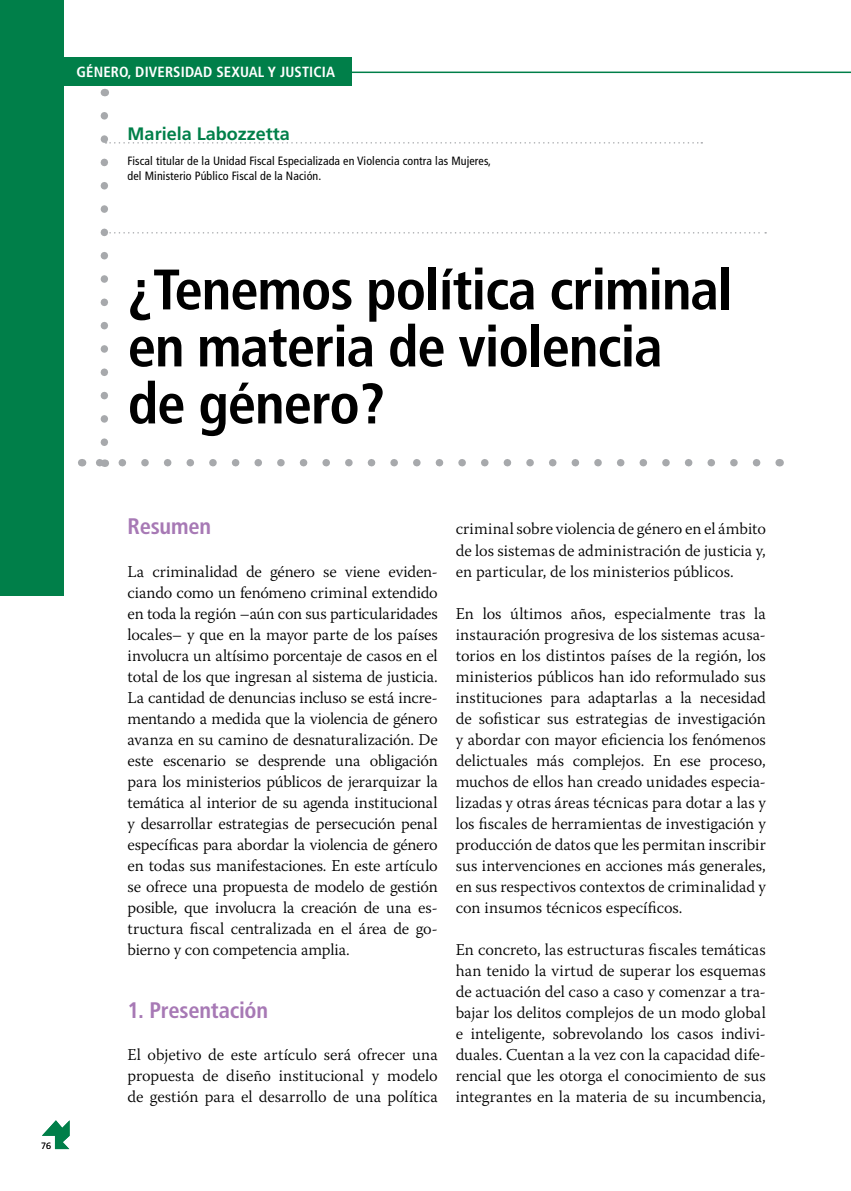
<style>
.page{position:relative;width:851px;height:1191px;background:#fff}
.page>*{position:absolute;margin:0;border:0;box-sizing:border-box;transform-origin:0 0}
.t1{font:700 condensed 57px/57px "Frutiger LT Std";letter-spacing:-.02em;color:#000}
.t2{font:700 condensed 22.5px "Frutiger LT Std";letter-spacing:-.01em;color:#a779b5}
.t3{font:700 18px "Frutiger LT Std";color:#007f49}
.t4{font:300 16.5px/21px "Warnock Pro";color:#000;text-align:justify}
.t5{font:700 condensed 14.7px "Frutiger LT Std";letter-spacing:.01em;color:#fff}
.t6{font:condensed 12px/15px "Frutiger LT Std";letter-spacing:.01em;color:#000}
.t7{font:300 9px "Frutiger LT Std";color:#000}
</style>
<div class="page">
<hr style="left:0;top:72px;width:850px;height:1px;background:#007f49">
<svg style="left:42px;top:1120px;width:28px;height:29px"></svg>
<div style="left:0;top:57px;width:352px;height:29px;background:#007f49"></div>
<div style="left:0;top:0;width:64px;height:595px;background:#007f49"></div>
<svg style="left:96px;top:459px;width:660px;height:8px"></svg>
<svg style="left:101px;top:116px;width:665px;height:330px"></svg>
<p class="t5" style="left:77px;top:63px;width:260px">GÉNERO, DIVERSIDAD SEXUAL Y JUSTICIA</p>
<p class="t3" style="left:128px;top:123px;width:164px">Mariela Labozzetta</p>
<p class="t6" style="left:128px;top:154px;width:365px">Fiscal titular de la Unidad Fiscal Especializada en Violencia contra las Mujeres, del Ministerio Público Fiscal de la Nación.</p>
<p class="t7" style="left:41px;top:1140px;width:11px">76</p>
<h1 class="t1" style="left:128px;top:261px;width:606px">¿Tenemos política criminal en materia de violencia de género?</h1>
<h2 class="t2" style="left:128px;top:513px;width:85px">Resumen</h2>
<p class="t4" style="left:128px;top:560px;width:311px">La criminalidad de género se viene eviden&shy;ciando como un fenómeno criminal extendido en toda la región –aún con sus particularidades locales– y que en la mayor parte de los países involucra un altísimo porcentaje de casos en el total de los que ingresan al sistema de justicia.<br>La cantidad de denuncias incluso se está incre&shy;mentando a medida que la violencia de género avanza en su camino de desnaturalización. De este escenario se desprende una obligación para los ministerios públicos de jerarquizar la temática al interior de su agenda institucional y desarrollar estrategias de persecución penal específicas para abordar la violencia de género en todas sus manifestaciones. En este artículo se ofrece una propuesta de modelo de gestión posible, que involucra la creación de una es&shy;tructura fiscal centralizada en el área de go&shy;bierno y con competencia amplia.</p>
<h2 class="t2" style="left:128px;top:996px;width:142px">1. Presentación</h2>
<p class="t4" style="left:128px;top:1043px;width:311px">El objetivo de este artículo será ofrecer una propuesta de diseño institucional y modelo de gestión para el desarrollo de una política</p>
<p class="t4" style="left:455px;top:518px;width:311px">criminal sobre violencia de género en el ámbito de los sistemas de administración de justicia y, en particular, de los ministerios públicos.</p>
<p class="t4" style="left:455px;top:602px;width:311px">En los últimos años, especialmente tras la instauración progresiva de los sistemas acusa&shy;torios en los distintos países de la región, los ministerios públicos han ido reformulado sus instituciones para adaptarlas a la necesidad de sofisticar sus estrategias de investigación y abordar con mayor eficiencia los fenómenos delictuales más complejos. En ese proceso, muchos de ellos han creado unidades especia&shy;lizadas y otras áreas técnicas para dotar a las y los fiscales de herramientas de investigación y producción de datos que les permitan inscribir sus intervenciones en acciones más generales, en sus respectivos contextos de criminalidad y con insumos técnicos específicos.</p>
<p class="t4" style="left:455px;top:938px;width:311px">En concreto, las estructuras fiscales temáticas han tenido la virtud de superar los esquemas de actuación del caso a caso y comenzar a tra&shy;bajar los delitos complejos de un modo global e inteligente, sobrevolando los casos indivi&shy;duales. Cuentan a la vez con la capacidad dife&shy;rencial que les otorga el conocimiento de sus integrantes en la materia de su incumbencia,</p>
</div>
